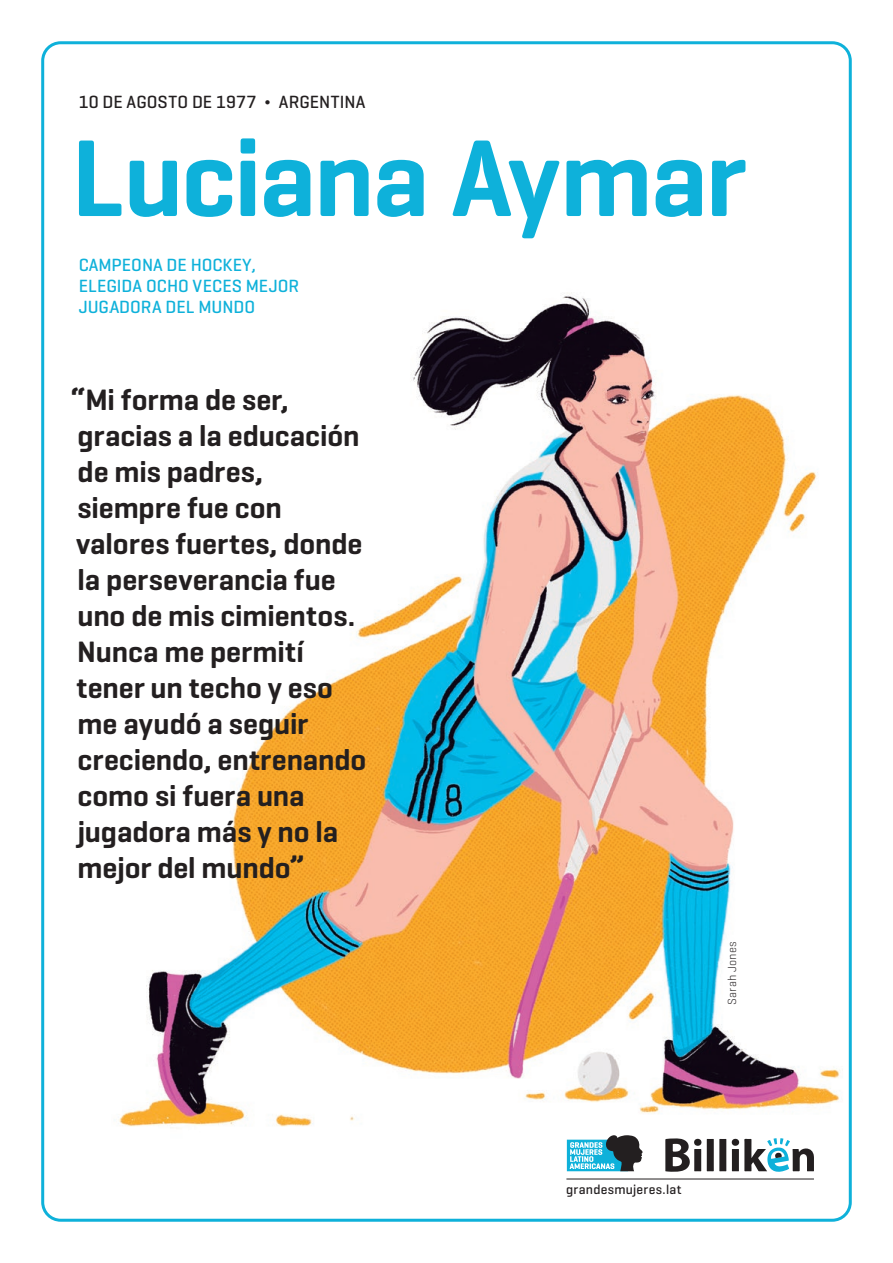
<style>
.page{position:relative;width:893px;height:1263px;background:#fff}
.page>*{position:absolute;margin:0;border:0;box-sizing:border-box;transform-origin:0 0}
.Mujer_Nombre{font:600 111px "Geogrotesque";letter-spacing:-.02em;color:#0eb1da}
.Textual{font:600 30px/36px "Geogrotesque";letter-spacing:-.005em;color:#231f20}
.Bajada_artista{font:500 18px/21px "Geogrotesque";color:#0eb1da}
.Volanta_negra{font:500 18px "Geogrotesque";letter-spacing:.01em;color:#231f20}
.t1{font:500 13.5px "Geogrotesque";letter-spacing:.02em;color:#231f20}
.Crédito_negro{font:300 12px "Geogrotesque";letter-spacing:.02em;color:#231f20}
</style>
<div class="page">
<img style="left:119px;top:288px;width:733px;height:855px">
<svg style="left:707px;top:1139px;width:19px;height:32px"></svg>
<svg style="left:665px;top:1138px;width:36px;height:34px"></svg>
<div style="left:694px;top:1139px;width:7px;height:7px;background:#231f20;border-radius:50%"></div>
<svg style="left:732px;top:1138px;width:82px;height:34px"></svg>
<svg style="left:567px;top:1135px;width:76px;height:36px"></svg>
<hr style="left:566px;top:1179px;width:248px;height:1px;background:#231f20">
<p class="Volanta_negra" style="left:79px;top:91px;width:288px">10 DE AGOSTO DE 1977 ¬ ARGENTINA</p>
<p class="Mujer_Nombre" style="left:71px;top:109px;width:677px">Luciana Aymar</p>
<p class="Bajada_artista" style="left:79px;top:254px;width:222px">CAMPEONA DE HOCKEY,<br>ELEGIDA OCHO VECES MEJOR<br>JUGADORA DEL MUNDO</p>
<p class="Textual" style="left:70px;top:381px;width:298px">“Mi forma de ser, gracias a la educación de mis padres, siempre fue con valores fuertes, donde la perseverancia fue uno de mis cimientos.<br>Nunca me permití tener un techo y eso me ayudó a seguir creciendo, entrenando como si fuera una jugadora más y no la mejor del mundo”</p>
<p class="Crédito_negro" style="left:725px;top:1005px;width:65px;rotate:-90deg">Sarah Jones</p>
<p class="t1" style="left:566px;top:1181px;width:117px">grandesmujeres.lat</p>
</div>
